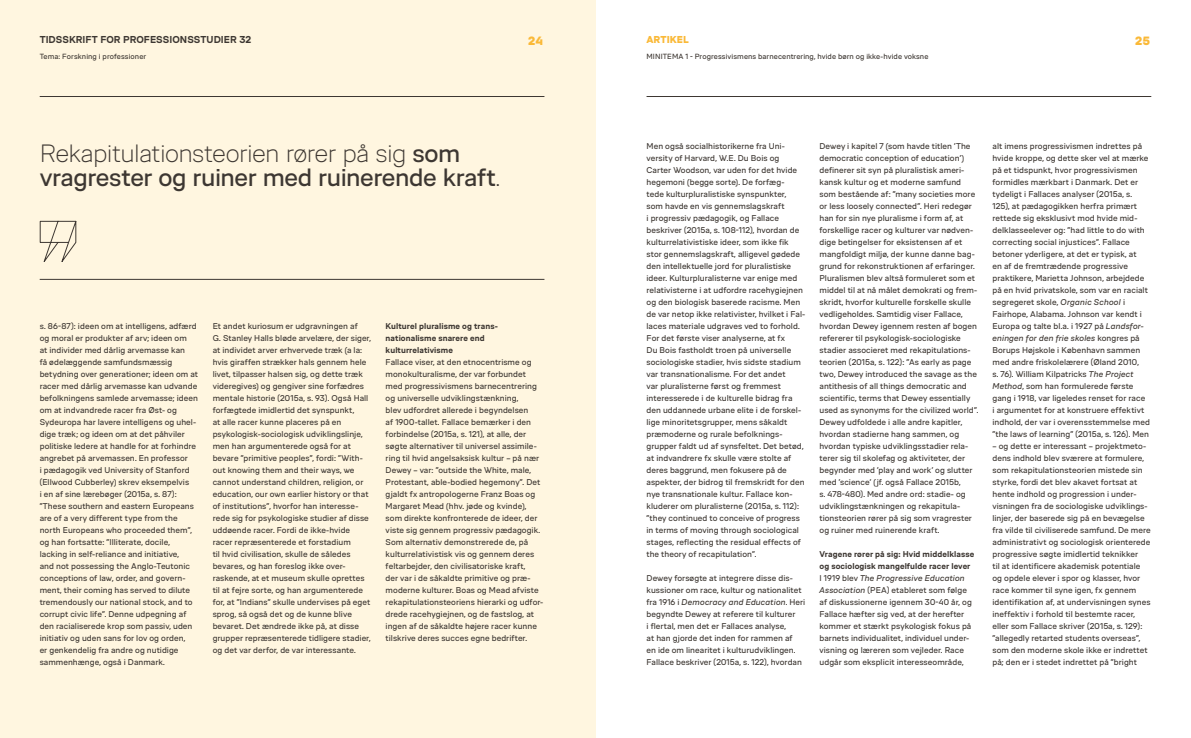
<style>
.page{position:relative;width:1191px;height:738px;background:#fff}
.page>*{position:absolute;margin:0;border:0;box-sizing:border-box;transform-origin:0 0}
.t1{font:25px/24px "VIA Type";letter-spacing:-.015em;color:#3d3732}
.t2{font:900 12px "VIA Type";color:#fab938}
.t3{font:700 10px "VIA Type";letter-spacing:.005em;color:#3d3732}
.t4{font:900 10px "VIA Type";letter-spacing:.005em;color:#fab938}
.t5{font:8.4px/12px "VIA Type";letter-spacing:.005em;color:#3d3732}
.t6{font:700 8.4px/12px "VIA Type";letter-spacing:.01em;color:#3d3732}
.t7{font:7.5px "VIA Type";letter-spacing:.01em;color:#3d3732}
.s1{font-weight:300}
.s2{font-style:italic}
.s3{font-weight:700}
</style>
<div class="page">
<div style="left:0;top:0;width:595px;height:737px;background:#fff6e0"></div>
<svg style="left:39px;top:220px;width:38px;height:42px"></svg>
<hr style="left:40px;top:279px;width:504px;height:1px;background:#3d3732">
<hr style="left:40px;top:96px;width:504px;height:1px;background:#3d3732">
<hr style="left:646px;top:96px;width:505px;height:1px;background:#3d3732">
<p class="t3" style="left:40px;top:34px;width:213px">TIDSSKRIFT FOR PROFESSIONSSTUDIER 32</p>
<h2 class="t2" style="left:528px;top:34px;width:16px">24</h2>
<p class="t4" style="left:646px;top:34px;width:44px">ARTIKEL</p>
<h2 class="t2" style="left:1135px;top:34px;width:16px">25</h2>
<p class="t7" style="left:40px;top:52px;width:108px">Tema: Forskning i professioner</p>
<p class="t7" style="left:646px;top:52px;width:283px">MINITEMA 1 - Progressivismens barnecentrering, hvide børn og ikke-hvide voksne</p>
<h1 class="t1" style="left:40px;top:141px;width:461px"><span class="s1">Rekapitulationsteorien rører på sig</span> som vragrester og ruiner med ruinerende kraft<span class="s1">.</span></h1>
<p class="t5" style="left:40px;top:320px;width:160px">s. 86-87): ideen om at intelligens, adfærd og moral er produkter af arv; ideen om<br>at individer med dårlig arvemasse kan<br>få ødelæggende samfundsmæssig betydning over generationer; ideen om at racer med dårlig arvemasse kan udvande befolkningens samlede arvemasse; ideen om at indvandrede racer fra Øst- og Sydeuropa har lavere intelligens og uhel&shy;dige træk; og ideen om at det påhviler politiske ledere at handle for at forhindre angrebet på arvemassen. En professor<br>i pædagogik ved University of Stanford (Ellwood Cubberley) skrev eksempelvis<br>i en af sine lærebøger (2015a, s. 87): ”These southern and eastern Europeans are of a very different type from the north Europeans who proceeded them”, og han fortsatte: ”Illiterate, docile, lacking in self-reliance and initiative,<br>and not possessing the Anglo-Teutonic conceptions of law, order, and govern&shy;ment, their coming has served to dilute tremendously our national stock, and to corrupt civic life”. Denne udpegning af den racialiserede krop som passiv, uden initiativ og uden sans for lov og orden,<br>er genkendelig fra andre og nutidige sammenhænge, også i Danmark.</p>
<p class="t5" style="left:213px;top:320px;width:160px">Et andet kuriosum er udgravningen af<br>G. Stanley Halls bløde arvelære, der siger, at individet arver erhvervede træk (a la: hvis giraffen strækker hals gennem hele livet, tilpasser halsen sig, og dette træk videregives) og gengiver sine forfædres mentale historie (2015a, s. 93). Også Hall forfægtede imidlertid det synspunkt,<br>at alle racer kunne placeres på en psykologisk-sociologisk udviklingslinje, men han argumenterede også for at bevare ”primitive peoples”, fordi: ”With&shy;out knowing them and their ways, we cannot understand children, religion, or education, our own earlier history or that of institutions”, hvorfor han interesse&shy;rede sig for psykologiske studier af disse uddøende racer. Fordi de ikke-hvide racer repræsenterede et forstadium<br>til hvid civilisation, skulle de således bevares, og han foreslog ikke over&shy;raskende, at et museum skulle oprettes til at fejre sorte, og han argumenterede for, at ”Indians” skulle undervises på eget sprog, så også det og de kunne blive bevaret. Det ændrede ikke på, at disse grupper repræsenterede tidligere stadier, og det var derfor, de var interessante.</p>
<p class="t6" style="left:386px;top:320px;width:113px">Kulturel pluralisme og trans&shy;nationalisme snarere end kulturrelativisme</p>
<p class="t5" style="left:386px;top:356px;width:159px">Fallace viser, at den etnocentrisme og monokulturalisme, der var forbundet med progressivismens barnecentrering og universelle udviklingstænkning,<br>blev udfordret allerede i begyndelsen<br>af 1900-tallet. Fallace bemærker i den forbindelse (2015a, s. 121), at alle, der søgte alternativer til universel assimile&shy;ring til hvid angelsaksisk kultur – på nær Dewey – var: ”outside the White, male, Protestant, able-bodied hegemony”. Det gjaldt fx antropologerne Franz Boas og Margaret Mead (hhv. jøde og kvinde), som direkte konfronterede de ideer, der viste sig gennem progressiv pædagogik.<br>Som alternativ demonstrerede de, på kulturrelativistisk vis og gennem deres feltarbejder, den civilisatoriske kraft,<br>der var i de såkaldte primitive og præ&shy;moderne kulturer. Boas og Mead afviste rekapitulationsteoriens hierarki og udfor&shy;drede racehygiejnen, og de fastslog, at ingen af de såkaldte højere racer kunne tilskrive deres succes egne bedrifter.</p>
<p class="t5" style="left:646px;top:140px;width:160px">Men også socialhistorikerne fra Uni&shy;versity of Harvard, W.E. Du Bois og Carter Woodson, var uden for det hvide hegemoni (begge sorte). De forfæg-<br>tede kulturpluralistiske synspunkter,<br>som havde en vis gennemslagskraft<br>i progressiv pædagogik, og Fallace beskriver (2015a, s. 108-112), hvordan de kulturrelativistiske ideer, som ikke fik stor gennemslagskraft, alligevel gødede den intellektuelle jord for pluralistiske ideer. Kulturpluralisterne var enige med relativisterne i at udfordre racehygiejnen og den biologisk baserede racisme. Men de var netop ikke relativister, hvilket i Fal&shy;laces materiale udgraves ved to forhold.<br>For det første viser analyserne, at fx<br>Du Bois fastholdt troen på universelle sociologiske stadier, hvis sidste stadium var transnationalisme. For det andet<br>var pluralisterne først og fremmest interesserede i de kulturelle bidrag fra den uddannede urbane elite i de forskel&shy;lige minoritetsgrupper, mens såkaldt præmoderne og rurale befolknings&shy;grupper faldt ud af synsfeltet. Det betød, at indvandrere fx skulle være stolte af deres baggrund, men fokusere på de aspekter, der bidrog til fremskridt for den nye transnationale kultur. Fallace kon&shy;kluderer om pluralisterne (2015a, s. 112): ”they continued to conceive of progress in terms of moving through sociological stages, reflecting the residual effects of the theory of recapitulation”.</p>
<p class="t5" style="left:646px;top:572px;width:160px">Dewey forsøgte at integrere disse dis&shy;kussioner om race, kultur og nationalitet fra 1916 i <span class="s2">Democracy and Education</span>. Heri begyndte Dewey at referere til kulturer<br>i flertal, men det er Fallaces analyse,<br>at han gjorde det inden for rammen af<br>en ide om linearitet i kulturudviklingen.<br>Fallace beskriver (2015a, s. 122), hvordan</p>
<p class="t5" style="left:819px;top:140px;width:160px">Dewey i kapitel 7 (som havde titlen ’The democratic conception of education’) definerer sit syn på pluralistisk ameri&shy;kansk kultur og et moderne samfund som bestående af: ”many societies more or less loosely connected”. Heri redegør han for sin nye pluralisme i form af, at forskellige racer og kulturer var nødven&shy;dige betingelser for eksistensen af et mangfoldigt miljø, der kunne danne bag&shy;grund for rekonstruktionen af erfaringer.<br>Pluralismen blev altså formuleret som et middel til at nå målet demokrati og frem&shy;skridt, hvorfor kulturelle forskelle skulle vedligeholdes. Samtidig viser Fallace, hvordan Dewey igennem resten af bogen refererer til psykologisk-sociologiske stadier associeret med rekapitulations&shy;teorien (2015a, s. 122): ”As early as page two, Dewey introduced the savage as the antithesis of all things democratic and scientific, terms that Dewey essentially used as synonyms for the civilized world”.<br>Dewey udfoldede i alle andre kapitler, hvordan stadierne hang sammen, og hvordan typiske udviklingsstadier rela&shy;terer sig til skolefag og aktiviteter, der begynder med ’play and work’ og slutter med ’science’ (jf. også Fallace 2015b,<br>s. 478-480). Med andre ord: stadie- og udviklingstænkningen og rekapitula&shy;tionsteorien rører på sig som vragrester og ruiner med ruinerende kraft.</p>
<p class="t5" style="left:819px;top:548px;width:156px"><span class="s3">Vragene rører på sig: Hvid middelklasse og sociologisk mangelfulde racer lever </span>I 1919 blev <span class="s2">The Progressive Education Association</span> (PEA) etableret som følge af diskussionerne igennem 30-40 år, og Fallace hæfter sig ved, at der herefter kommer et stærkt psykologisk fokus på barnets individualitet, individuel under&shy;visning og læreren som vejleder. Race udgår som eksplicit interesseområde,</p>
<p class="t5" style="left:992px;top:140px;width:159px">alt imens progressivismen indrettes på hvide kroppe, og dette sker vel at mærke på et tidspunkt, hvor progressivismen formidles mærkbart i Danmark. Det er tydeligt i Fallaces analyser (2015a, s.<br>125), at pædagogikken herfra primært rettede sig eksklusivt mod hvide mid&shy;delklasseelever og: ”had little to do with correcting social injustices”. Fallace betoner yderligere, at det er typisk, at<br>en af de fremtrædende progressive praktikere, Marietta Johnson, arbejdede på en hvid privatskole, som var en racialt segregeret skole, <span class="s2">Organic School</span> i Fairhope, Alabama. Johnson var kendt i Europa og talte bl.a. i 1927 på <span class="s2">Landsfor&shy;eningen for den frie skoles</span> kongres på Borups Højskole i København sammen med andre friskolelærere (Øland 2010,<br>s. 76). William Kilpatricks <span class="s2">The Project Method</span>, som han formulerede første gang i 1918, var ligeledes renset for race<br>i argumentet for at konstruere effektivt indhold, der var i overensstemmelse med ”the laws of learning” (2015a, s. 126). Men</p>
<p class="t5" style="left:992px;top:440px;width:160px">– og dette er interessant – projektmeto&shy;dens indhold blev sværere at formulere, som rekapitulationsteorien mistede sin styrke, fordi det blev akavet fortsat at hente indhold og progression i under&shy;visningen fra de sociologiske udviklings&shy;linjer, der baserede sig på en bevægelse fra vilde til civiliserede samfund. De mere administrativt og sociologisk orienterede progressive søgte imidlertid teknikker<br>til at identificere akademisk potentiale og opdele elever i spor og klasser, hvor race kommer til syne igen, fx gennem identifikation af, at undervisningen synes ineffektiv i forhold til bestemte racer, eller som Fallace skriver (2015a, s. 129): ”allegedly retarted students overseas”, som den moderne skole ikke er indrettet på; den er i stedet indrettet på ”bright</p>
</div>
